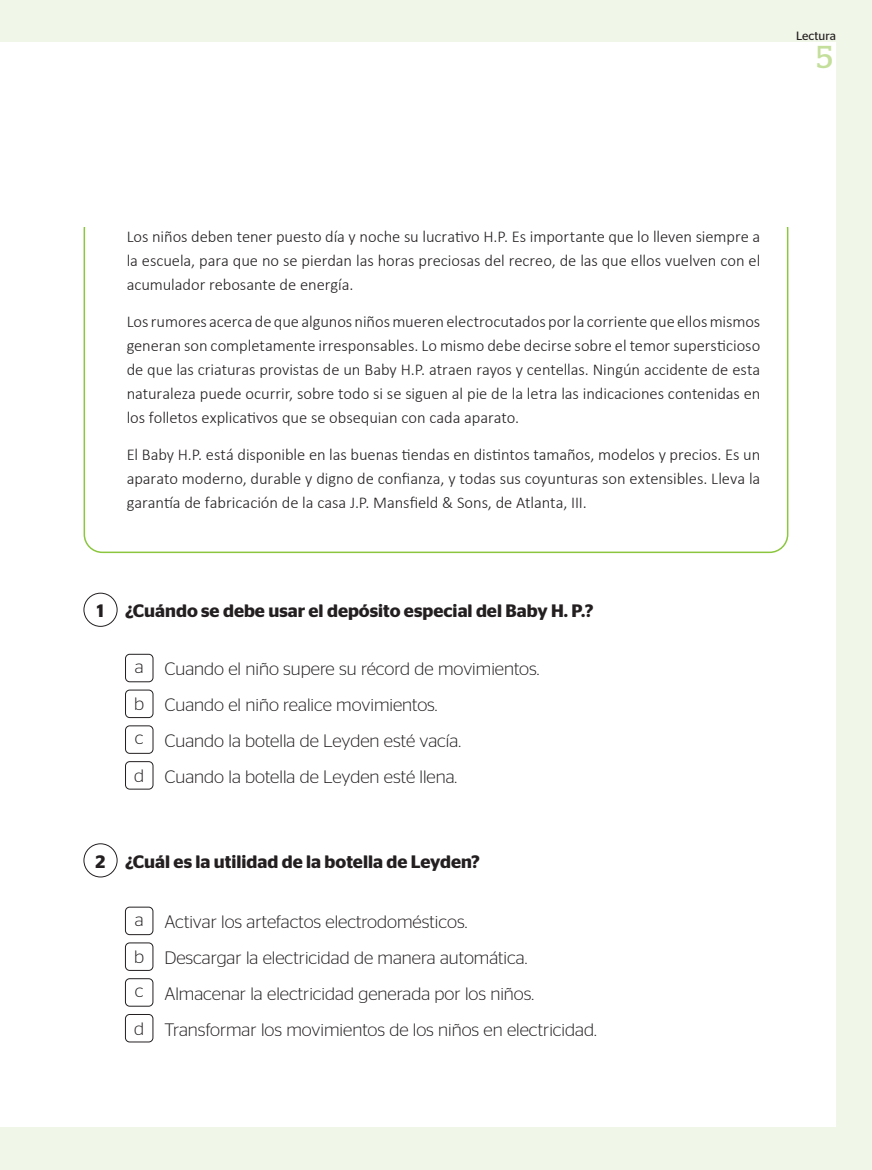
<style>
.page{position:relative;width:872px;height:1170px;background:#fff}
.page>*{position:absolute;margin:0;border:0;box-sizing:border-box;transform-origin:0 0}
.t1{font:31.65px "Stag";color:#c4df9b}
.t2{font:300 18px/36px "Stag Sans";color:#231f20}
.t3{font:600 18px "Stag Sans";color:#231f20}
.t4{font:300 16.5px/24px "Calibri";letter-spacing:-.005em;color:#231f20;text-align:justify}
.t5{font:12px "Stag Sans";color:#231f20}
</style>
<div class="page">
<div style="left:0;top:0;width:872px;height:1169px;background:#f1f7e8"></div>
<div style="left:0;top:43px;width:836px;height:1084px;background:#fff"></div>
<div style="left:84px;top:592px;width:33px;height:34px;border:1px solid #231f20;border-radius:50%"></div>
<div style="left:84px;top:843px;width:33px;height:34px;border:1px solid #231f20;border-radius:50%"></div>
<div style="left:125px;top:654px;width:28px;height:28px;border:1px solid #231f20;border-radius:4px"></div>
<div style="left:125px;top:689px;width:28px;height:29px;border:1px solid #231f20;border-radius:4px"></div>
<div style="left:125px;top:725px;width:28px;height:28px;border:1px solid #231f20;border-radius:4px"></div>
<div style="left:125px;top:761px;width:28px;height:28px;border:1px solid #231f20;border-radius:4px"></div>
<div style="left:125px;top:906px;width:28px;height:28px;border:1px solid #231f20;border-radius:4px"></div>
<div style="left:125px;top:942px;width:28px;height:28px;border:1px solid #231f20;border-radius:4px"></div>
<div style="left:125px;top:978px;width:28px;height:28px;border:1px solid #231f20;border-radius:4px"></div>
<div style="left:125px;top:1014px;width:28px;height:28px;border:1px solid #231f20;border-radius:4px"></div>
<p class="t5" style="left:796px;top:29px;width:41px">Lectura</p>
<h1 class="t1" style="left:816px;top:38px;width:17px">5</h1>
<p class="t4" style="left:127px;top:224px;width:635px">Los niños deben tener puesto día y noche su lucrativo H.P. Es importante que lo lleven siempre a la escuela, para que no se pierdan las horas preciosas del recreo, de las que ellos vuelven con el acumulador rebosante de energía.</p>
<p class="t4" style="left:127px;top:309px;width:635px">Los rumores acerca de que algunos niños mueren electrocutados por la corriente que ellos mismos generan son completamente irresponsables. Lo mismo debe decirse sobre el temor supersticioso de que las criaturas provistas de un Baby H.P. atraen rayos y centellas. Ningún accidente de esta naturaleza puede ocurrir, sobre todo si se siguen al pie de la letra las indicaciones contenidas en los folletos explicativos que se obsequian con cada aparato.</p>
<p class="t4" style="left:127px;top:442px;width:635px">El Baby H.P. está disponible en las buenas tiendas en distintos tamaños, modelos y precios. Es un aparato moderno, durable y digno de confianza, y todas sus coyunturas son extensibles. Lleva la garantía de fabricación de la casa J.P. Mansfield &amp; Sons, de Atlanta, III.</p>
<p class="t3" style="left:97px;top:600px;width:9px">1</p>
<p class="t3" style="left:125px;top:600px;width:470px">¿Cuándo se debe usar el depósito especial del Baby H. P.?</p>
<p class="t2" style="left:134px;top:647px;width:11px;line-height:37.7px">a b</p>
<p class="t2" style="left:134px;top:719px;width:12px;line-height:37.5px">c d</p>
<p class="t2" style="left:164px;top:650px;width:376px">Cuando el niño supere su récord de movimientos.<br>Cuando el niño realice movimientos.<br>Cuando la botella de Leyden esté vacía.<br>Cuando la botella de Leyden esté llena.</p>
<p class="t3" style="left:96px;top:850px;width:11px">2</p>
<p class="t3" style="left:125px;top:850px;width:356px">¿Cuál es la utilidad de la botella de Leyden?</p>
<p class="t2" style="left:134px;top:900px;width:11px;line-height:37.7px">a b</p>
<p class="t2" style="left:134px;top:971px;width:12px;line-height:37.5px">c d</p>
<p class="t2" style="left:164px;top:903px;width:434px">Activar los artefactos electrodomésticos.<br>Descargar la electricidad de manera automática.<br>Almacenar la electricidad generada por los niños.<br>Transformar los movimientos de los niños en electricidad.</p>
</div>
